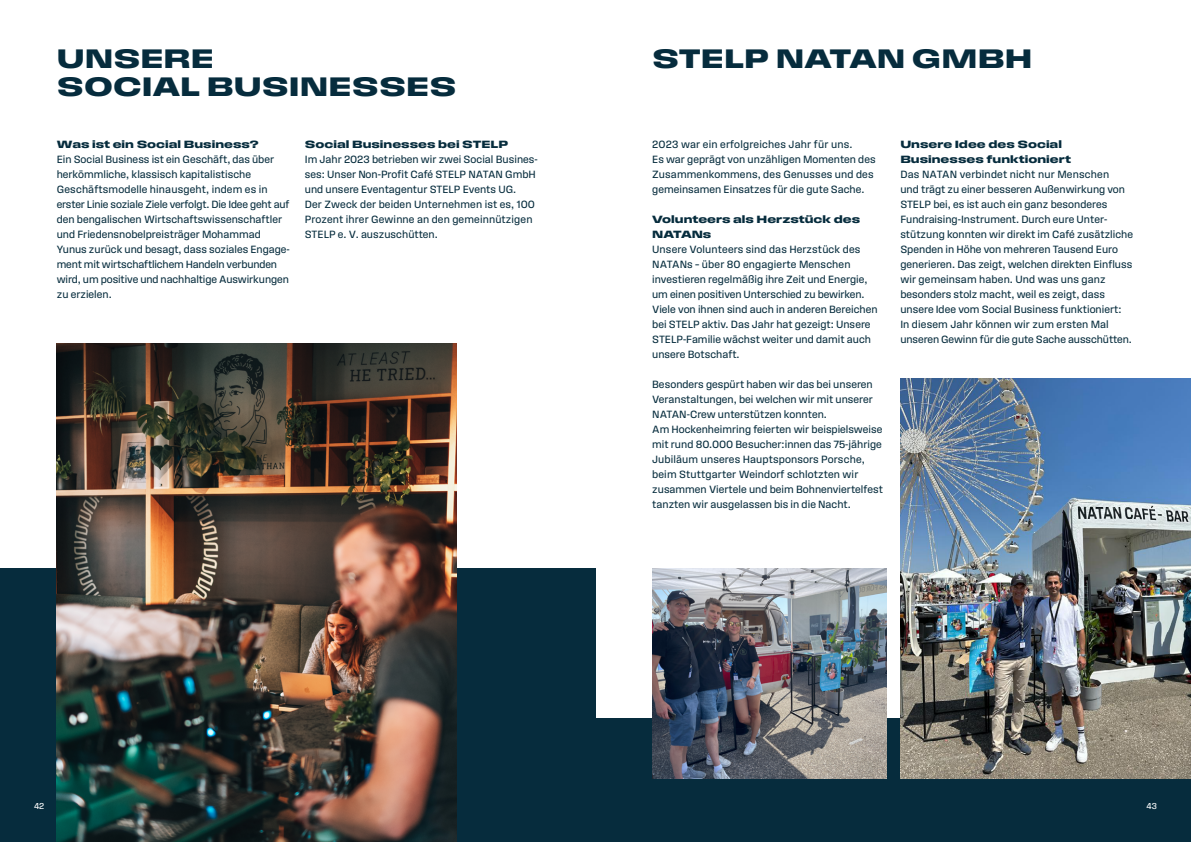
<style>
.page{position:relative;width:1191px;height:842px;background:#fff}
.page>*{position:absolute;margin:0;border:0;box-sizing:border-box;transform-origin:0 0}
.t1{font:28px/28px "Field Gothic No.84 Demi X Wide";color:#062c3d}
.t2{font:11px/15px "Field Gothic No.62";color:#062c3d}
.t3{font:11px/15px "Field Gothic No.84 Demi X Wide";color:#062c3d}
.t4{font:9px "Field Gothic No.62";color:#fff}
</style>
<div class="page">
<div style="left:0;top:568px;width:595px;height:274px;background:#062c3d"></div>
<div style="left:595px;top:718px;width:596px;height:124px;background:#062c3d"></div>
<img style="left:57px;top:343px;width:399px;height:499px">
<img style="left:652px;top:568px;width:234px;height:210px">
<img style="left:900px;top:379px;width:291px;height:399px">
<h1 class="t1" style="left:57px;top:44px;width:401px">UNSERE<br>SOCIAL BUSINESSES</h1>
<h1 class="t1" style="left:652px;top:44px;width:382px">STELP NATAN GMBH</h1>
<p class="t3" style="left:57px;top:137px;width:204px">Was ist ein Social Business?</p>
<p class="t2" style="left:57px;top:152px;width:234px">Ein Social Business ist ein Geschäft, das über herkömmliche, klassisch kapitalistische Geschäftsmodelle hinausgeht, indem es in erster Linie soziale Ziele verfolgt. Die Idee geht auf den bengalischen Wirtschaftswissenschaftler und Friedensnobelpreisträger Mohammad Yunus zurück und besagt, dass soziales Engage&shy;ment mit wirtschaftlichem Handeln verbunden wird, um positive und nachhaltige Auswirkungen zu erzielen.</p>
<p class="t3" style="left:305px;top:137px;width:205px">Social Businesses bei STELP</p>
<p class="t2" style="left:305px;top:152px;width:234px">Im Jahr 2023 betrieben wir zwei Social Busines&shy;ses: Unser Non-Profit Café STELP NATAN GmbH und unsere Eventagentur STELP Events UG.<br>Der Zweck der beiden Unternehmen ist es, 100<br>Prozent ihrer Gewinne an den gemeinnützigen STELP e. V. auszuschütten.</p>
<p class="t2" style="left:652px;top:137px;width:225px">2023 war ein erfolgreiches Jahr für uns.<br>Es war geprägt von unzähligen Momenten des Zusammenkommens, des Genusses und des gemeinsamen Einsatzes für die gute Sache.</p>
<p class="t3" style="left:652px;top:212px;width:210px">Volunteers als Herzstück des<br>NATANs</p>
<p class="t2" style="left:652px;top:242px;width:227px">Unsere Volunteers sind das Herzstück des NATANs – über 80 engagierte Menschen investieren regelmäßig ihre Zeit und Energie, um einen positiven Unterschied zu bewirken.<br>Viele von ihnen sind auch in anderen Bereichen bei STELP aktiv. Das Jahr hat gezeigt: Unsere STELP-Familie wächst weiter und damit auch unsere Botschaft.</p>
<p class="t2" style="left:652px;top:377px;width:232px">Besonders gespürt haben wir das bei unseren Veranstaltungen, bei welchen wir mit unserer NATAN-Crew unterstützen konnten.<br>Am Hockenheimring feierten wir beispielsweise mit rund 80.000 Besucher:innen das 75-jährige Jubiläum unseres Hauptsponsors Porsche, beim Stuttgarter Weindorf schlotzten wir zusammen Viertele und beim Bohnenviertelfest tanzten wir ausgelassen bis in die Nacht.</p>
<p class="t3" style="left:900px;top:137px;width:172px">Unsere Idee des Social<br>Businesses funktioniert</p>
<p class="t2" style="left:900px;top:167px;width:234px">Das NATAN verbindet nicht nur Menschen<br>und trägt zu einer besseren Außenwirkung von STELP bei, es ist auch ein ganz besonderes Fundraising-Instrument. Durch eure Unter&shy;stützung konnten wir direkt im Café zusätzliche Spenden in Höhe von mehreren Tausend Euro generieren. Das zeigt, welchen direkten Einfluss wir gemeinsam haben. Und was uns ganz besonders stolz macht, weil es zeigt, dass unsere Idee vom Social Business funktioniert:<br>In diesem Jahr können wir zum ersten Mal unseren Gewinn für die gute Sache ausschütten.</p>
<p class="t4" style="left:34px;top:801px;width:12px">42</p>
<p class="t4" style="left:1146px;top:801px;width:12px">43</p>
</div>
